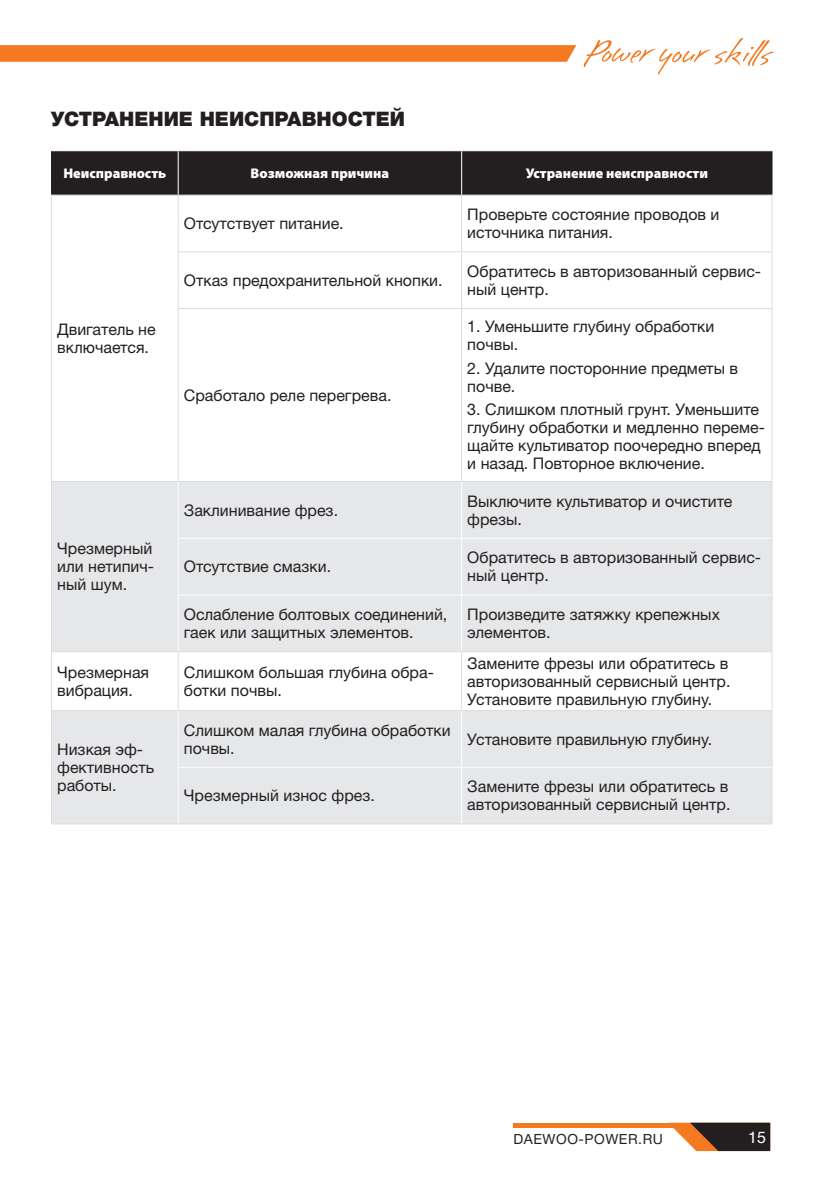
<style>
.page{position:relative;width:840px;height:1191px;background:#fff}
.page>*{position:absolute;margin:0;border:0;box-sizing:border-box;transform-origin:0 0}
.t1{font:900 20px "Helvetica Neue LTW1 G";color:#231f20}
.t2{font:16px/18px "Helvetica Neue LTW1 G";color:#231f20}
.t3{font:16px "Helvetica Neue Cyr";color:#fff}
.t4{font:900 14px "Myriad Pro";color:#fff}
.t5{font:14px "Helvetica 5 Normal";letter-spacing:.04em;color:#231f20}
</style>
<div class="page">
<svg style="left:0;top:45px;width:576px;height:17px;background:#f47c26"></svg>
<svg style="left:583px;top:38px;width:190px;height:37px"></svg>
<svg style="left:667px;top:1122px;width:102px;height:29px;background:#6f5443"></svg>
<div style="left:513px;top:1122px;width:174px;height:5px;background:#f47921"></div>
<div style="left:52px;top:151px;width:719px;height:44px;background:#231f20"></div>
<svg style="left:52px;top:482px;width:719px;height:341px;fill:#e6e7e9"></svg>
<hr style="left:178px;top:151px;width:1px;height:44px;background:#fff">
<hr style="left:461px;top:151px;width:1px;height:44px;background:#fff">
<hr style="left:51px;top:151px;width:1px;height:44px;background:#231f20">
<hr style="left:771px;top:151px;width:1px;height:44px;background:#231f20">
<hr style="left:51px;top:195px;width:127px;height:1px;background:#dcdddf">
<hr style="left:51px;top:196px;width:1px;height:56px;background:#dcdddf">
<hr style="left:51px;top:252px;width:1px;height:56px;background:#dcdddf">
<hr style="left:51px;top:308px;width:1px;height:173px;background:#dcdddf">
<hr style="left:178px;top:195px;width:283px;height:1px;background:#dcdddf">
<hr style="left:178px;top:196px;width:1px;height:55px;background:#dcdddf">
<hr style="left:461px;top:195px;width:311px;height:1px;background:#dcdddf">
<hr style="left:461px;top:196px;width:1px;height:55px;background:#dcdddf">
<hr style="left:771px;top:196px;width:1px;height:55px;background:#dcdddf">
<hr style="left:178px;top:251px;width:283px;height:1px;background:#dcdddf">
<hr style="left:178px;top:252px;width:1px;height:56px;background:#dcdddf">
<hr style="left:461px;top:251px;width:311px;height:1px;background:#dcdddf">
<hr style="left:461px;top:252px;width:1px;height:56px;background:#dcdddf">
<hr style="left:771px;top:252px;width:1px;height:56px;background:#dcdddf">
<hr style="left:178px;top:308px;width:283px;height:1px;background:#dcdddf">
<hr style="left:178px;top:309px;width:1px;height:172px;background:#dcdddf">
<hr style="left:461px;top:308px;width:311px;height:1px;background:#dcdddf">
<hr style="left:461px;top:309px;width:1px;height:172px;background:#dcdddf">
<hr style="left:771px;top:309px;width:1px;height:172px;background:#dcdddf">
<hr style="left:51px;top:481px;width:127px;height:1px;background:#dcdddf">
<hr style="left:51px;top:482px;width:1px;height:56px;background:#dcdddf">
<hr style="left:51px;top:538px;width:1px;height:57px;background:#dcdddf">
<hr style="left:51px;top:595px;width:1px;height:56px;background:#dcdddf">
<hr style="left:178px;top:481px;width:283px;height:1px;background:#dcdddf">
<hr style="left:461px;top:481px;width:311px;height:1px;background:#dcdddf">
<hr style="left:771px;top:482px;width:1px;height:56px;background:#dcdddf">
<hr style="left:771px;top:538px;width:1px;height:57px;background:#dcdddf">
<hr style="left:178px;top:482px;width:1px;height:56px;background:#fff">
<hr style="left:461px;top:482px;width:1px;height:56px;background:#fff">
<hr style="left:178px;top:538px;width:283px;height:1px;background:#fff">
<hr style="left:178px;top:539px;width:1px;height:55px;background:#fff">
<hr style="left:461px;top:538px;width:310px;height:1px;background:#fff">
<hr style="left:461px;top:539px;width:1px;height:55px;background:#fff">
<hr style="left:178px;top:594px;width:283px;height:1px;background:#fff">
<hr style="left:178px;top:595px;width:1px;height:56px;background:#fff">
<hr style="left:461px;top:594px;width:310px;height:1px;background:#fff">
<hr style="left:461px;top:595px;width:1px;height:56px;background:#fff">
<hr style="left:771px;top:595px;width:1px;height:56px;background:#dcdddf">
<hr style="left:51px;top:651px;width:127px;height:1px;background:#dcdddf">
<hr style="left:51px;top:652px;width:1px;height:58px;background:#dcdddf">
<hr style="left:178px;top:651px;width:283px;height:1px;background:#dcdddf">
<hr style="left:178px;top:652px;width:1px;height:58px;background:#dcdddf">
<hr style="left:461px;top:651px;width:311px;height:1px;background:#dcdddf">
<hr style="left:461px;top:652px;width:1px;height:58px;background:#dcdddf">
<hr style="left:771px;top:652px;width:1px;height:58px;background:#dcdddf">
<hr style="left:51px;top:710px;width:127px;height:1px;background:#dcdddf">
<hr style="left:51px;top:711px;width:1px;height:56px;background:#dcdddf">
<hr style="left:51px;top:767px;width:1px;height:56px;background:#dcdddf">
<hr style="left:51px;top:823px;width:127px;height:1px;background:#dcdddf">
<hr style="left:178px;top:710px;width:283px;height:1px;background:#dcdddf">
<hr style="left:461px;top:710px;width:311px;height:1px;background:#dcdddf">
<hr style="left:771px;top:711px;width:1px;height:56px;background:#dcdddf">
<hr style="left:771px;top:767px;width:1px;height:56px;background:#dcdddf">
<hr style="left:178px;top:823px;width:283px;height:1px;background:#dcdddf">
<hr style="left:461px;top:823px;width:311px;height:1px;background:#dcdddf">
<hr style="left:178px;top:711px;width:1px;height:55px;background:#fff">
<hr style="left:461px;top:711px;width:1px;height:55px;background:#fff">
<hr style="left:178px;top:766px;width:283px;height:1px;background:#fff">
<hr style="left:178px;top:767px;width:1px;height:56px;background:#fff">
<hr style="left:461px;top:766px;width:310px;height:1px;background:#fff">
<hr style="left:461px;top:767px;width:1px;height:56px;background:#fff">
<p class="t1" style="left:51px;top:107px;width:355px">УСТРАНЕНИЕ НЕИСПРАВНОСТЕЙ</p>
<p class="t4" style="left:63px;top:164px;width:104px">Неисправность</p>
<p class="t4" style="left:250px;top:164px;width:140px">Возможная причина</p>
<p class="t4" style="left:525px;top:164px;width:184px">Устранение неисправности</p>
<p class="t2" style="left:57px;top:320px;width:100px">Двигатель не включается.</p>
<p class="t2" style="left:57px;top:539px;width:98px;text-align:justify">Чрезмерный или нетипич&shy;ный шум.</p>
<p class="t2" style="left:184px;top:214px;width:161px">Отсутствует питание.</p>
<p class="t2" style="left:467px;top:205px;width:253px">Проверьте состояние проводов и источника питания.</p>
<p class="t2" style="left:184px;top:271px;width:260px">Отказ предохранительной кнопки.</p>
<p class="t2" style="left:467px;top:262px;width:295px">Обратитесь в авторизованный сервис&shy;ный центр.</p>
<p class="t2" style="left:184px;top:386px;width:209px">Сработало реле перегрева.</p>
<p class="t2" style="left:467px;top:317px;width:248px">1. Уменьшите глубину обработки почвы.</p>
<p class="t2" style="left:467px;top:359px;width:272px">2. Удалите посторонние предметы в почве.</p>
<p class="t2" style="left:467px;top:400px;width:299px">3. Слишком плотный грунт. Уменьшите глубину обработки и медленно переме&shy;щайте культиватор поочередно вперед и назад. Повторное включение.</p>
<p class="t2" style="left:184px;top:501px;width:156px">Заклинивание фрез.</p>
<p class="t2" style="left:467px;top:492px;width:266px">Выключите культиватор и очистите фрезы.</p>
<p class="t2" style="left:184px;top:557px;width:149px">Отсутствие смазки.</p>
<p class="t2" style="left:467px;top:548px;width:295px">Обратитесь в авторизованный сервис&shy;ный центр.</p>
<p class="t2" style="left:184px;top:605px;width:265px">Ослабление болтовых соединений, гаек или защитных элементов.</p>
<p class="t2" style="left:467px;top:605px;width:254px">Произведите затяжку крепежных элементов.</p>
<p class="t2" style="left:57px;top:663px;width:93px">Чрезмерная вибрация.</p>
<p class="t2" style="left:184px;top:663px;width:251px">Слишком большая глубина обра&shy;ботки почвы.</p>
<p class="t2" style="left:467px;top:654px;width:264px">Замените фрезы или обратитесь в авторизованный сервисный центр.<br>Установите правильную глубину.</p>
<p class="t2" style="left:57px;top:740px;width:98px">Низкая эф&shy;фективность работы.</p>
<p class="t2" style="left:184px;top:720px;width:268px">Слишком малая глубина обработки почвы.</p>
<p class="t2" style="left:467px;top:729px;width:246px">Установите правильную глубину.</p>
<p class="t2" style="left:184px;top:786px;width:192px">Чрезмерный износ фрез.</p>
<p class="t2" style="left:467px;top:777px;width:264px">Замените фрезы или обратитесь в авторизованный сервисный центр.</p>
<p class="t5" style="left:513px;top:1131px;width:151px">DAEWOO-POWER.RU</p>
<p class="t3" style="left:747px;top:1128px;width:19px">15</p>
</div>
